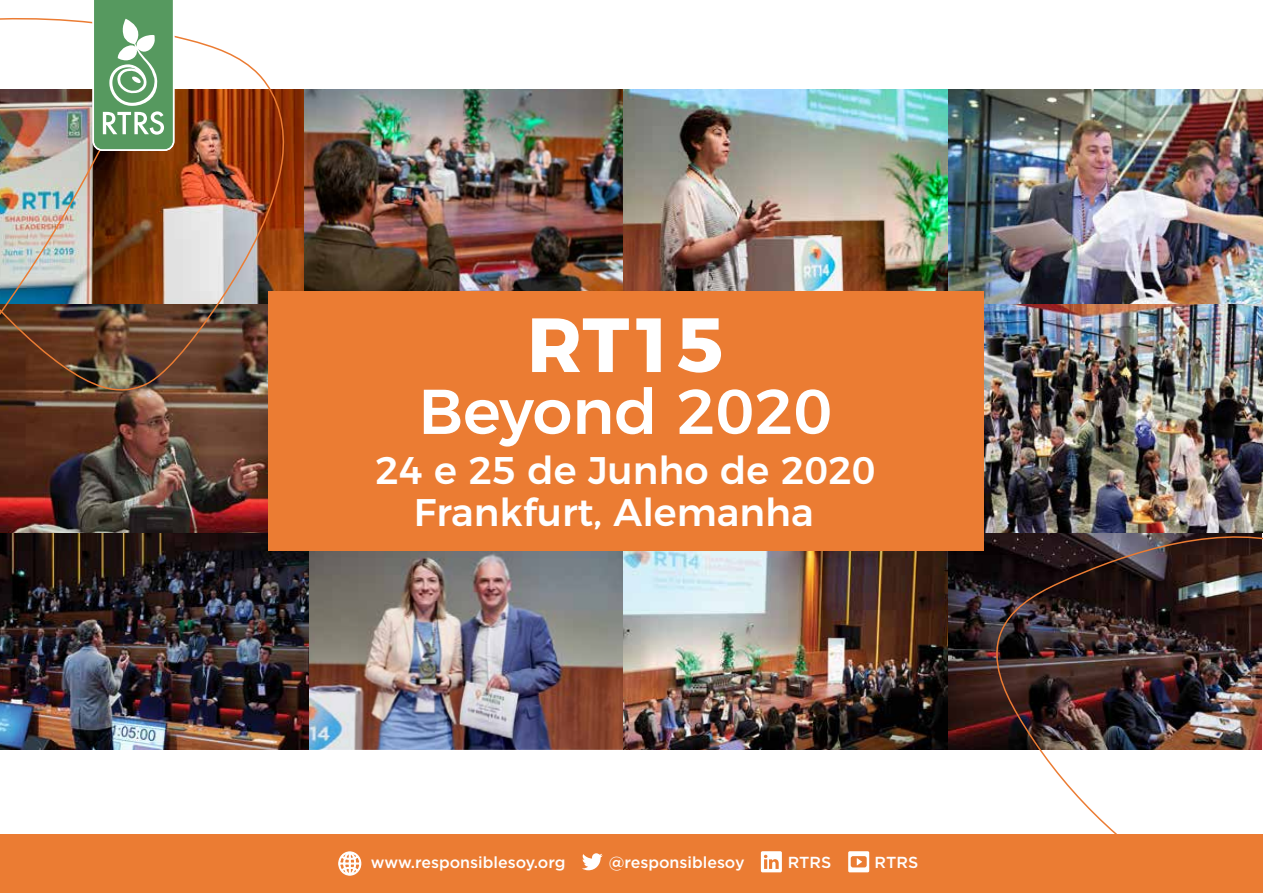
<style>
.page{position:relative;width:1263px;height:893px;background:#fff}
.page>*{position:absolute;margin:0;border:0;box-sizing:border-box;transform-origin:0 0}
.t1{font:700 76.5px "Montserrat";color:#fff}
.t2{font:500 63.15px "Montserrat";color:#fff}
.t3{font:500 38.4px/42px "Montserrat";color:#fff}
.t4{font:500 16.05px "Gotham HTF";color:#fff}
</style>
<div class="page">
<img style="left:308px;top:532px;width:681px;height:218px">
<img style="left:304px;top:89px;width:645px;height:202px">
<img style="left:949px;top:89px;width:314px;height:443px">
<img style="left:0;top:532px;width:308px;height:218px">
<img style="left:0;top:89px;width:304px;height:443px">
<div style="left:0;top:834px;width:1262px;height:59px;background:#eb7c33"></div>
<div style="left:268px;top:291px;width:716px;height:260px;background:#eb7c33"></div>
<img style="left:989px;top:519px;width:274px;height:374px">
<svg style="left:0;top:399px;width:190px;height:20px;background:#684635"></svg>
<img style="left:0;top:18px;width:288px;height:381px">
<svg style="left:92px;top:0;width:83px;height:151px"></svg>
<svg style="left:761px;top:851px;width:21px;height:21px"></svg>
<svg style="left:582px;top:853px;width:21px;height:17px"></svg>
<svg style="left:338px;top:851px;width:23px;height:24px"></svg>
<div style="left:848px;top:851px;width:21px;height:21px;background:#fff;border-radius:2px"></div>
<div style="left:851px;top:856px;width:16px;height:11px;background:#eb7c33;border-radius:2px"></div>
<svg style="left:857px;top:858px;width:5px;height:7px"></svg>
<h1 class="t1" style="left:527px;top:282px;width:198px">RT15</h1>
<h2 class="t2" style="left:418px;top:361px;width:415px">Beyond 2020</h2>
<h3 class="t3" style="left:414px;top:446px;width:463px;text-indent:-39px">24 e 25 de Junho de 2020<br>Frankfurt, Alemanha</h3>
<p class="t4" style="left:371px;top:853px;width:196px">www.responsiblesoy.org</p>
<p class="t4" style="left:609px;top:853px;width:137px">@responsiblesoy</p>
<p class="t4" style="left:788px;top:853px;width:45px">RTRS</p>
<p class="t4" style="left:874px;top:853px;width:45px">RTRS</p>
</div>
